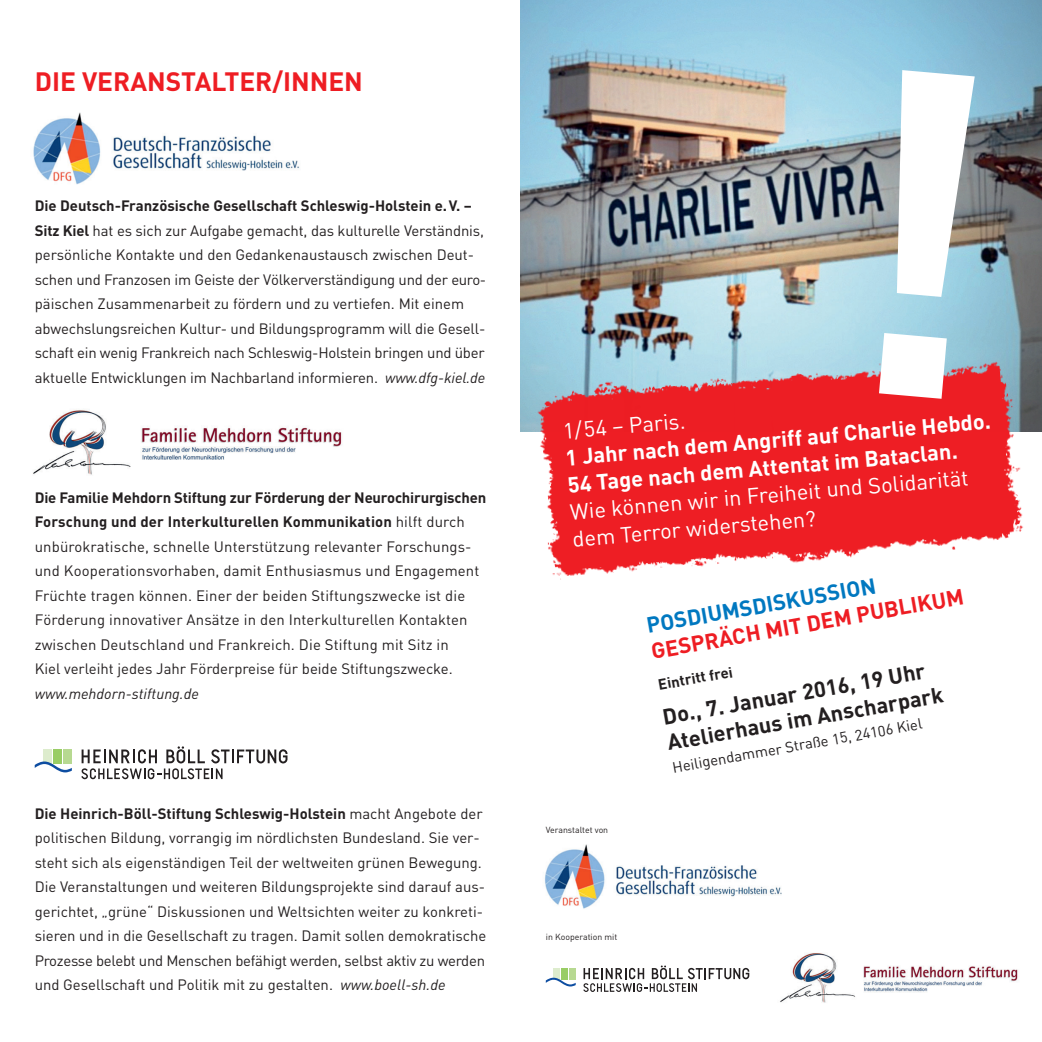
<style>
.page{position:relative;width:1042px;height:1042px;background:#fff}
.page>*{position:absolute;margin:0;border:0;box-sizing:border-box;transform-origin:0 0}
.t1{font:700 26.25px "DIN";color:#ee1d23}
.t2{font:21.88px/27.1px "DIN";color:#fff}
.t3{font:700 21.88px/27.1px "DIN";color:#fff}
.t4{font:700 21.88px/26.2px "DIN";color:#231f20}
.t5{font:700 21.88px "DIN";color:#ee1d23}
.t6{font:700 21.88px "DIN";color:#0078c0}
.t7{font:14.88px/24.5px "DIN";color:#231f20}
.t8{font:italic 14.88px "DIN";color:#231f20}
.t9{font:700 14.88px "DIN";color:#231f20}
.t10{font:8.75px "DIN";color:#231f20}
.s1{font-weight:700}
.s2{font-style:italic}
</style>
<div class="page">
<img style="left:33px;top:410px;width:98px;height:65px">
<img style="left:141px;top:427px;width:201px;height:33px">
<svg style="left:81px;top:746px;width:206px;height:33px"></svg>
<div style="left:64px;top:749px;width:8px;height:15px;background:#b7d991"></div>
<div style="left:54px;top:749px;width:8px;height:15px;background:#99cd65"></div>
<div style="left:44px;top:749px;width:8px;height:15px;background:#ddeccd"></div>
<svg style="left:35px;top:761px;width:37px;height:11px"></svg>
<img style="left:521px;top:0;width:521px;height:335px">
<img style="left:520px;top:335px;width:522px;height:245px">
<img style="left:544px;top:844px;width:238px;height:65px">
<img style="left:33px;top:112px;width:267px;height:73px">
<img style="left:780px;top:953px;width:76px;height:50px">
<img style="left:863px;top:966px;width:155px;height:27px">
<svg style="left:583px;top:965px;width:166px;height:27px"></svg>
<div style="left:569px;top:968px;width:7px;height:12px;background:#b7d991"></div>
<div style="left:561px;top:968px;width:6px;height:12px;background:#99cd65"></div>
<div style="left:553px;top:968px;width:6px;height:12px;background:#ddeccd"></div>
<svg style="left:546px;top:977px;width:30px;height:9px"></svg>
<svg style="left:874px;top:70px;width:101px;height:329px;background:#9ca7b1"></svg>
<h1 class="t1" style="left:35px;top:65px;width:330px">DIE VERANSTALTER/INNEN</h1>
<p class="t7" style="left:35px;top:193px;width:453px"><span class="s1">Die Deutsch-Französische Gesellschaft Schleswig-Holstein e. V. – Sitz Kiel</span> hat es sich zur Aufgabe gemacht, das kulturelle Verständnis, persönliche Kontakte und den Gedankenaustausch zwischen Deut&shy;schen und Franzosen im Geiste der Völkerverständigung und der euro&shy;päischen Zusammenarbeit zu fördern und zu vertiefen. Mit einem abwechslungsreichen Kultur- und Bildungsprogramm will die Gesell&shy;schaft ein wenig Frankreich nach Schleswig-Holstein bringen und über aktuelle Entwicklungen im Nachbarland informieren. <span class="s2">www.dfg-kiel.de</span></p>
<p class="t7" style="left:35px;top:485px;width:453px"><span class="s1">Die Familie Mehdorn Stiftung zur Förderung der Neurochirurgischen Forschung und der Interkulturellen Kommunikation</span> hilft durch unbüro kratische, schnelle Unterstützung relevanter Forschungs&shy;und Kooperationsvorhaben, damit Enthusiasmus und Engagement Früchte tragen können. Einer der beiden Stiftungszwecke ist die Förderung innovativer Ansätze in den Interkulturellen Kontakten zwischen Deutsch land und Frankreich. Die Stiftung mit Sitz in<br>Kiel verleiht jedes Jahr Förderpreise für beide Stiftungszwecke.</p>
<p class="t8" style="left:35px;top:684px;width:166px">www.mehdorn-stiftung.de</p>
<p class="t7" style="left:35px;top:801px;width:453px"><span class="s1">Die Heinrich-Böll-Stiftung Schleswig-Holstein</span> macht Angebote der politischen Bildung, vorrangig im nördlichsten Bundesland. Sie ver&shy;steht sich als eigenständigen Teil der weltweiten grünen Bewegung.<br>Die Veranstaltungen und weiteren Bildungsprojekte sind darauf aus&shy;gerichtet, „grüne“ Diskussionen und Weltsichten weiter zu konkreti&shy;sie ren und in die Gesellschaft zu tragen. Damit sollen demokratische Prozesse belebt und Menschen befähigt werden, selbst aktiv zu werden und Gesellschaft und Politik mit zu gestalten. <span class="s2">www.boell-sh.de</span></p>
<h2 class="t2" style="left:562px;top:417px;width:124px;rotate:-5deg">1/54 – Paris.</h2>
<h2 class="t3" style="left:564px;top:443px;width:428px;rotate:-5deg">1 Jahr nach dem Angriff auf Charlie Hebdo.<br>54 Tage nach dem Attentat im Bataclan.</h2>
<h2 class="t2" style="left:569px;top:498px;width:401px;rotate:-5deg">Wie können wir in Freiheit und Solidarität dem Terror widerstehen?</h2>
<p class="t10" style="left:546px;top:824px;width:64px">Veranstaltet von</p>
<h2 class="t6" style="left:644px;top:611px;width:234px;rotate:-10deg">POSDIUMSDISKUSSION</h2>
<h2 class="t5" style="left:649px;top:637px;width:319px;rotate:-10deg">GESPRÄCH MIT DEM PUBLIKUM</h2>
<p class="t9" style="left:657px;top:675px;width:77px;rotate:-10deg">Eintritt frei</p>
<h2 class="t4" style="left:660px;top:703px;width:281px;rotate:-10deg">Do., 7. Januar 2016, 19 Uhr<br>Atelierhaus im Anscharpark</h2>
<p class="t7" style="left:670px;top:755px;width:255px;rotate:-10deg">Heiligendammer Straße 15, 24106 Kiel</p>
<p class="t10" style="left:546px;top:931px;width:73px">in Kooperation mit</p>
</div>
